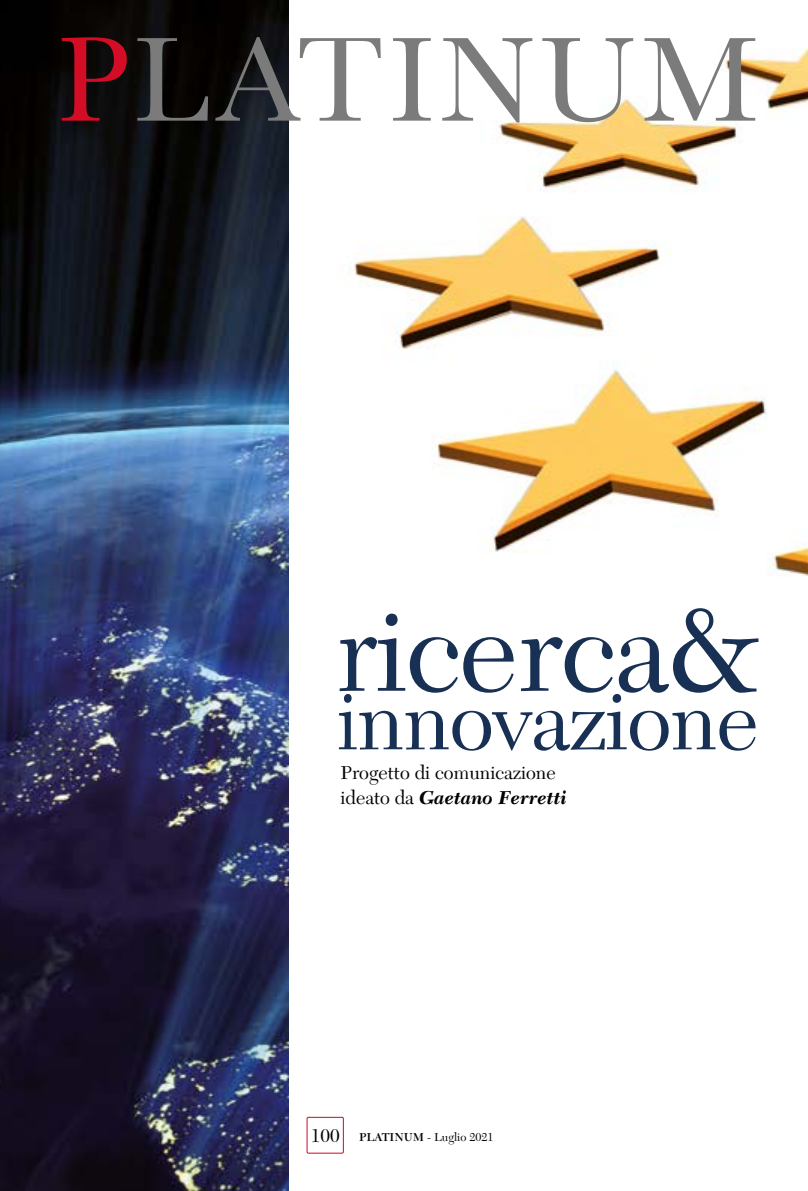
<style>
.page{position:relative;width:808px;height:1191px;background:#fff}
.page>*{position:absolute;margin:0;border:0;box-sizing:border-box;transform-origin:0 0}
.t1{font:124.5px "Baskerville";letter-spacing:.05em;color:#7c7b7b}
.t2{font:122.4px "New Caledonia LT Std";letter-spacing:-.01em;color:#183054;scale:.9 1}
.t3{font:87.75px "New Caledonia LT Std";letter-spacing:-.01em;color:#183054;scale:.9 1}
.t4{font:19.5px/25.5px "New Caledonia LT Std";color:#000}
.t5{font:12px "New Caledonia LT Std";color:#000}
.s1{color:#d40d27}
.s2{font-weight:700;font-style:italic}
.s3{font-size:19.35px}
.s4{font-weight:600}
</style>
<div class="page">
<img style="left:0;top:0;width:808px;height:1191px">
<img style="left:289px;top:0;width:518px;height:1191px">
<div style="left:307px;top:1116px;width:37px;height:37px;border:1px solid #d40d27"></div>
<h1 class="t1" style="left:58px;top:1px;width:701px"><span class="s1">P</span>LATINUM</h1>
<h2 class="t2" style="left:336px;top:579px;width:473px">ricerca&amp;</h2>
<h3 class="t3" style="left:337px;top:669px;width:470px">innovazione</h3>
<p class="t4" style="left:340px;top:760px;width:228px">Progetto di comunicazione ideato da <span class="s2">Gaetano Ferretti</span></p>
<p class="t5" style="left:311px;top:1130px;width:184px"><span class="s3">100</span> <span class="s4">PLATINUM</span> - Luglio 2021</p>
</div>
